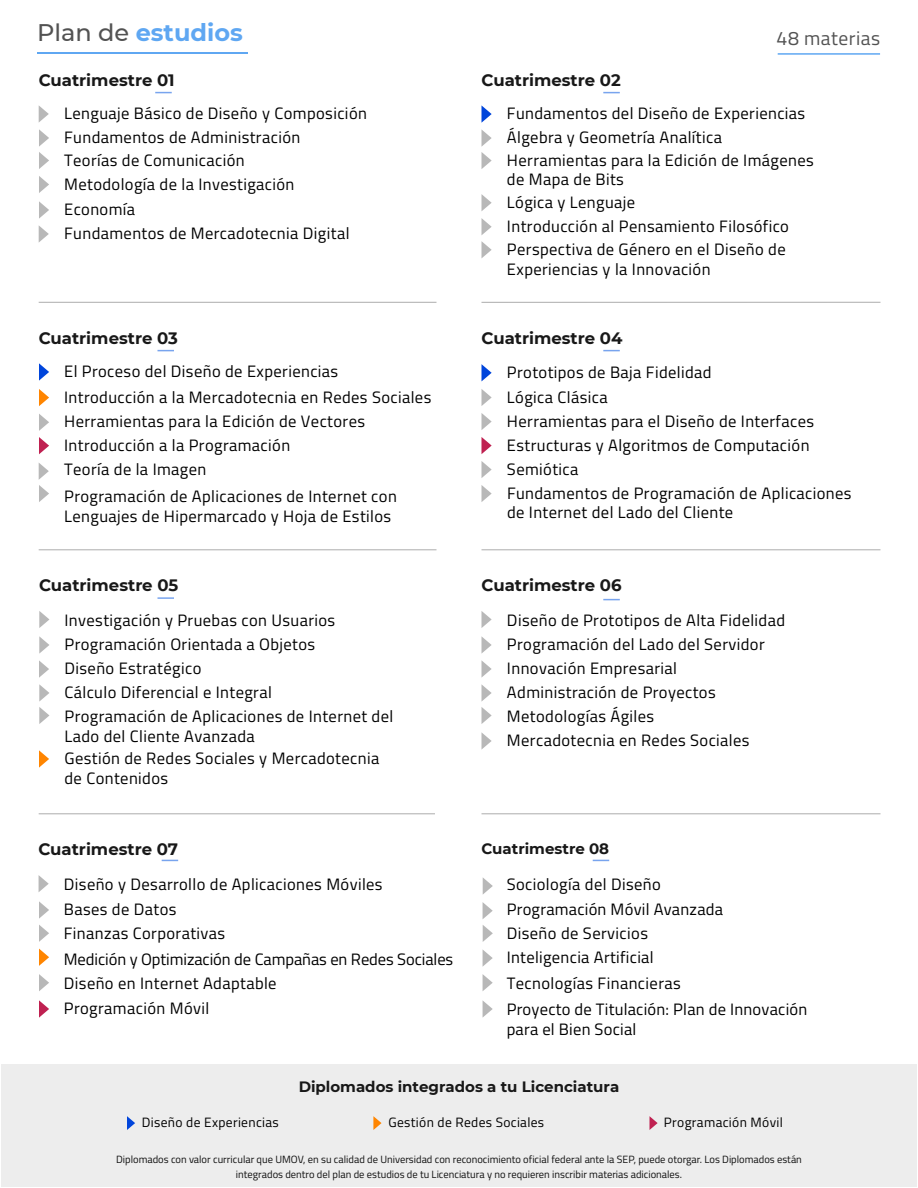
<style>
.page{position:relative;width:918px;height:1188px;background:#fff}
.page>*{position:absolute;margin:0;border:0;box-sizing:border-box;transform-origin:0 0}
.t1{font:700 24px "Montserrat";color:#5fa7f2}
.t2{font:19.5px "Titillium Web";letter-spacing:.025em;color:#525252}
.t3{font:16.5px/19.8px "Titillium Web";letter-spacing:.025em;color:#000}
.t4{font:700 16.5px "Montserrat";color:#181818}
.t5{font:16.5px "Titillium Web";letter-spacing:-.005em;color:#000}
.t6{font:700 15px "Montserrat";color:#181818}
.t7{font:13.5px "Titillium Web";letter-spacing:.025em;color:#000}
.t8{font:10.5px/15px "Titillium Web";color:#111;text-align:center}
.s1{font-weight:500;color:#525252}
</style>
<div class="page">
<hr style="left:37px;top:52px;width:210px;height:2px;background:#5fa7f2">
<hr style="left:778px;top:53px;width:102px;height:2px;background:#5fa7f2">
<svg style="left:39px;top:226px;width:10px;height:16px"></svg>
<hr style="left:39px;top:302px;width:397px;height:1px;background:#acacac">
<svg style="left:155px;top:92px;width:17px;height:1px"></svg>
<svg style="left:39px;top:106px;width:10px;height:16px"></svg>
<svg style="left:39px;top:129px;width:10px;height:40px"></svg>
<svg style="left:39px;top:176px;width:10px;height:17px"></svg>
<svg style="left:39px;top:201px;width:10px;height:18px"></svg>
<svg style="left:39px;top:363px;width:10px;height:18px"></svg>
<hr style="left:39px;top:549px;width:397px;height:1px;background:#acacac">
<svg style="left:482px;top:219px;width:10px;height:16px"></svg>
<svg style="left:603px;top:92px;width:17px;height:1px"></svg>
<svg style="left:39px;top:463px;width:10px;height:39px"></svg>
<svg style="left:39px;top:389px;width:10px;height:17px"></svg>
<svg style="left:39px;top:414px;width:10px;height:17px"></svg>
<svg style="left:39px;top:437px;width:10px;height:17px"></svg>
<svg style="left:157px;top:350px;width:17px;height:1px"></svg>
<svg style="left:482px;top:413px;width:10px;height:17px"></svg>
<svg style="left:603px;top:350px;width:17px;height:1px"></svg>
<hr style="left:482px;top:302px;width:398px;height:1px;background:#acacac">
<svg style="left:482px;top:485px;width:10px;height:17px"></svg>
<svg style="left:482px;top:461px;width:10px;height:17px"></svg>
<svg style="left:482px;top:437px;width:10px;height:17px"></svg>
<svg style="left:482px;top:389px;width:10px;height:17px"></svg>
<svg style="left:482px;top:364px;width:10px;height:17px"></svg>
<svg style="left:482px;top:242px;width:10px;height:16px"></svg>
<svg style="left:482px;top:195px;width:10px;height:16px"></svg>
<svg style="left:482px;top:130px;width:10px;height:39px"></svg>
<svg style="left:482px;top:106px;width:10px;height:17px"></svg>
<hr style="left:482px;top:549px;width:398px;height:1px;background:#acacac">
<hr style="left:39px;top:813px;width:396px;height:1px;background:#acacac">
<hr style="left:482px;top:813px;width:398px;height:1px;background:#acacac">
<svg style="left:39px;top:611px;width:10px;height:17px"></svg>
<svg style="left:39px;top:636px;width:10px;height:18px"></svg>
<svg style="left:39px;top:750px;width:10px;height:18px"></svg>
<svg style="left:39px;top:684px;width:10px;height:40px"></svg>
<svg style="left:39px;top:660px;width:10px;height:18px"></svg>
<svg style="left:158px;top:597px;width:16px;height:2px"></svg>
<svg style="left:603px;top:599px;width:17px;height:1px"></svg>
<svg style="left:482px;top:611px;width:10px;height:17px"></svg>
<svg style="left:482px;top:637px;width:10px;height:16px"></svg>
<svg style="left:482px;top:661px;width:10px;height:16px"></svg>
<svg style="left:482px;top:733px;width:10px;height:16px"></svg>
<svg style="left:482px;top:685px;width:10px;height:39px"></svg>
<svg style="left:593px;top:860px;width:16px;height:1px"></svg>
<svg style="left:162px;top:860px;width:16px;height:1px"></svg>
<svg style="left:39px;top:875px;width:10px;height:17px"></svg>
<svg style="left:39px;top:949px;width:10px;height:17px"></svg>
<svg style="left:39px;top:974px;width:10px;height:17px"></svg>
<svg style="left:39px;top:925px;width:10px;height:17px"></svg>
<svg style="left:483px;top:902px;width:10px;height:17px"></svg>
<svg style="left:39px;top:901px;width:10px;height:18px"></svg>
<svg style="left:39px;top:1000px;width:10px;height:18px"></svg>
<svg style="left:483px;top:950px;width:10px;height:16px"></svg>
<svg style="left:483px;top:974px;width:10px;height:17px"></svg>
<div style="left:1px;top:1064px;width:916px;height:122px;background:#ededed"></div>
<svg style="left:127px;top:1116px;width:8px;height:14px"></svg>
<svg style="left:650px;top:1116px;width:8px;height:14px"></svg>
<svg style="left:483px;top:1001px;width:10px;height:16px"></svg>
<svg style="left:483px;top:925px;width:10px;height:17px"></svg>
<svg style="left:483px;top:878px;width:10px;height:16px"></svg>
<svg style="left:373px;top:1116px;width:9px;height:14px"></svg>
<h1 class="t1" style="left:37px;top:15px;width:207px"><span class="s1">Plan de</span> estudios</h1>
<p class="t2" style="left:777px;top:24px;width:105px">48 materias</p>
<p class="t4" style="left:39px;top:68px;width:137px">Cuatrimestre 01</p>
<p class="t4" style="left:481px;top:68px;width:141px">Cuatrimestre 02</p>
<p class="t3" style="left:64px;top:103px;width:304px">Lenguaje Básico de Diseño y Composición</p>
<p class="t3" style="left:507px;top:103px;width:300px">Fundamentos del Diseño de Experiencias</p>
<p class="t3" style="left:64px;top:127px;width:238px">Fundamentos de Administración</p>
<p class="t3" style="left:507px;top:127px;width:217px">Álgebra y Geometría Analítica</p>
<p class="t3" style="left:64px;top:149px;width:182px">Teorías de Comunicación</p>
<p class="t3" style="left:64px;top:173px;width:232px">Metodología de la Investigación</p>
<p class="t3" style="left:507px;top:149px;width:308px">Herramientas para la Edición de Imágenes de Mapa de Bits</p>
<p class="t3" style="left:64px;top:199px;width:73px">Economía</p>
<p class="t3" style="left:507px;top:191px;width:130px">Lógica y Lenguaje</p>
<p class="t3" style="left:64px;top:223px;width:287px">Fundamentos de Mercadotecnia Digital</p>
<p class="t3" style="left:507px;top:215px;width:284px">Introducción al Pensamiento Filosófico</p>
<p class="t3" style="left:507px;top:238px;width:280px">Perspectiva de Género en el Diseño de<br>Experiencias y la Innovación</p>
<p class="t4" style="left:39px;top:326px;width:141px">Cuatrimestre 03</p>
<p class="t4" style="left:481px;top:326px;width:142px">Cuatrimestre 04</p>
<p class="t3" style="left:64px;top:358px;width:369px;line-height:25.7px">El Proceso del Diseño de Experiencias<br>Introducción a la Mercadotecnia en Redes Sociales</p>
<p class="t3" style="left:64px;top:408px;width:302px;line-height:24px">Herramientas para la Edición de Vectores<br>Introducción a la Programación</p>
<p class="t3" style="left:507px;top:361px;width:206px">Prototipos de Baja Fidelidad</p>
<p class="t3" style="left:507px;top:386px;width:102px">Lógica Clásica</p>
<p class="t3" style="left:507px;top:410px;width:309px">Herramientas para el Diseño de Interfaces</p>
<p class="t3" style="left:507px;top:434px;width:304px">Estructuras y Algoritmos de Computación</p>
<p class="t3" style="left:64px;top:458px;width:144px">Teoría de la Imagen</p>
<p class="t3" style="left:507px;top:458px;width:73px">Semiótica</p>
<p class="t3" style="left:64px;top:485px;width:334px">Programación de Aplicaciones de Internet con<br>Lenguajes de Hipermarcado y Hoja de Estilos</p>
<p class="t3" style="left:507px;top:482px;width:346px">Fundamentos de Programación de Aplicaciones de Internet del Lado del Cliente</p>
<p class="t4" style="left:39px;top:574px;width:141px">Cuatrimestre 05</p>
<p class="t4" style="left:481px;top:574px;width:142px">Cuatrimestre 06</p>
<p class="t3" style="left:64px;top:610px;width:272px">Investigación y Pruebas con Usuarios</p>
<p class="t3" style="left:507px;top:610px;width:280px">Diseño de Prototipos de Alta Fidelidad</p>
<p class="t3" style="left:64px;top:632px;width:252px;line-height:24px">Programación Orientada a Objetos<br>Diseño Estratégico</p>
<p class="t3" style="left:64px;top:682px;width:209px">Cálculo Diferencial e Integral</p>
<p class="t3" style="left:64px;top:706px;width:330px">Programación de Aplicaciones de Internet del<br>Lado del Cliente Avanzada</p>
<p class="t3" style="left:507px;top:632px;width:259px;line-height:24px">Programación del Lado del Servidor<br>Innovación Empresarial<br>Administración de Proyectos<br>Metodologías Ágiles<br>Mercadotecnia en Redes Sociales</p>
<p class="t3" style="left:64px;top:748px;width:316px">Gestión de Redes Sociales y Mercadotecnia de Contenidos</p>
<p class="t4" style="left:38px;top:837px;width:141px">Cuatrimestre 07</p>
<p class="t6" style="left:482px;top:837px;width:129px">Cuatrimestre 08</p>
<p class="t3" style="left:64px;top:873px;width:320px">Diseño y Desarrollo de Aplicaciones Móviles</p>
<p class="t3" style="left:507px;top:873px;width:156px">Sociología del Diseño</p>
<p class="t3" style="left:64px;top:899px;width:114px">Bases de Datos</p>
<p class="t3" style="left:507px;top:899px;width:218px">Programación Móvil Avanzada</p>
<p class="t3" style="left:64px;top:923px;width:163px">Finanzas Corporativas</p>
<p class="t3" style="left:507px;top:922px;width:143px">Diseño de Servicios</p>
<p class="t5" style="left:64px;top:947px;width:391px">Medición y Optimización de Campañas en Redes Sociales</p>
<p class="t3" style="left:64px;top:972px;width:214px">Diseño en Internet Adaptable</p>
<p class="t3" style="left:507px;top:943px;width:176px;line-height:26.1px">Inteligencia Artificial<br>Tecnologías Financieras</p>
<p class="t3" style="left:64px;top:998px;width:147px">Programación Móvil</p>
<p class="t3" style="left:507px;top:998px;width:302px">Proyecto de Titulación: Plan de Innovación para el Bien Social</p>
<p class="t6" style="left:299px;top:1075px;width:322px">Diplomados integrados a tu Licenciatura</p>
<p class="t7" style="left:142px;top:1112px;width:138px">Diseño de Experiencias</p>
<p class="t7" style="left:389px;top:1112px;width:157px">Gestión de Redes Sociales</p>
<p class="t7" style="left:664px;top:1112px;width:120px">Programación Móvil</p>
<p class="t8" style="left:116px;top:1151px;width:687px">Diplomados con valor curricular que UMOV, en su calidad de Universidad con reconocimiento oficial federal ante la SEP, puede otorgar. Los Diplomados están integrados dentro del plan de estudios de tu Licenciatura y no requieren inscribir materias adicionales.</p>
</div>
